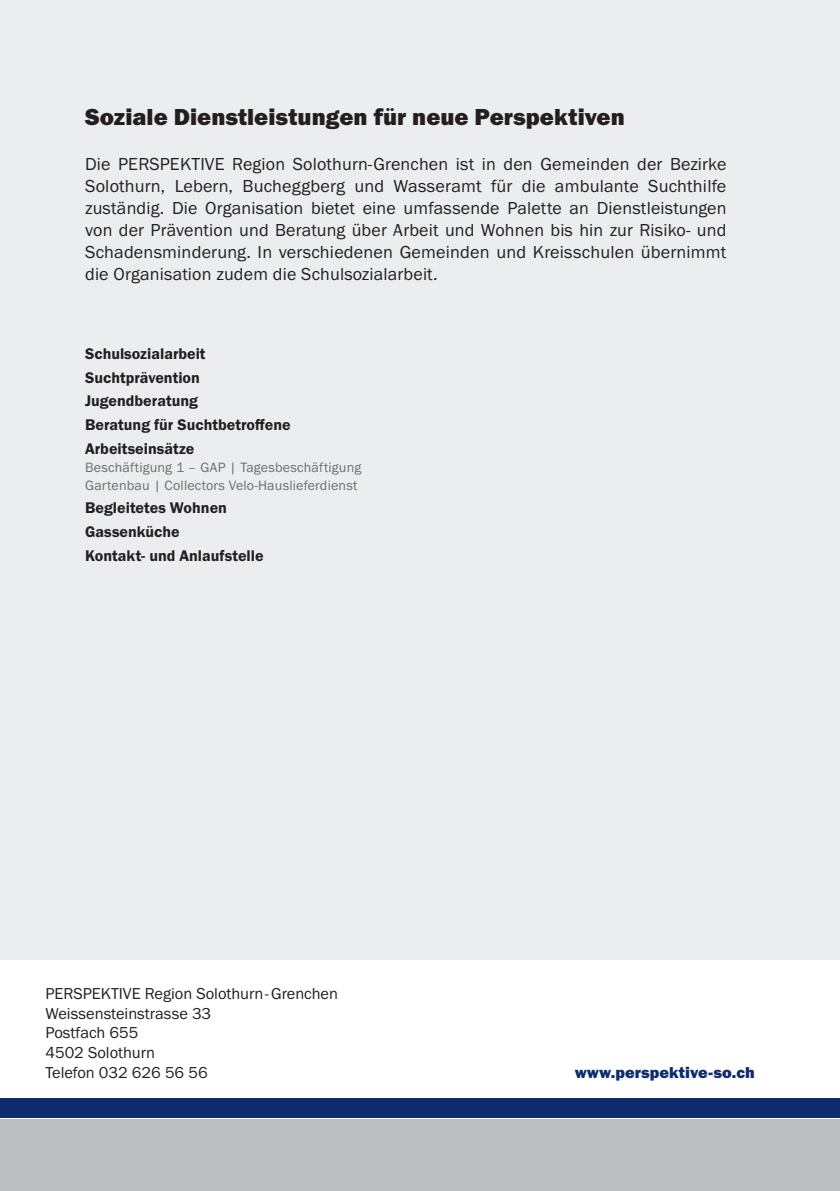
<style>
.page{position:relative;width:840px;height:1191px;background:#fff}
.page>*{position:absolute;margin:0;border:0;box-sizing:border-box;transform-origin:0 0}
.t1{font:24px "Franklin Gothic URW Hea";color:#231f20}
.t2{font:18px/22px "Franklin Gothic URW Boo";letter-spacing:.01em;color:#231f20;text-align:justify}
.t3{font:16.4px/19.6px "Franklin Gothic URW Boo";color:#231f20}
.t4{font:16.4px "Franklin Gothic URW Hea";color:#0d2b6d}
.t5{font:16px "Franklin Gothic URW Dem";color:#231f20}
.t6{font:14px/18px "Franklin Gothic URW Boo";letter-spacing:.015em;color:#6c6d70}
</style>
<div class="page">
<div style="left:0;top:1118px;width:839px;height:73px;background:#bcbdc0"></div>
<div style="left:0;top:0;width:839px;height:1108px;background:#f2f3f4"></div>
<div style="left:0;top:960px;width:839px;height:158px;background:#fff"></div>
<div style="left:0;top:1098px;width:839px;height:20px;background:#0d2b6d"></div>
<p class="t1" style="left:85px;top:101px;width:541px">Soziale Dienstleistungen für neue Perspektiven</p>
<p class="t2" style="left:85px;top:152px;width:642px">Die PERSPEKTIVE Region Solothurn-Grenchen ist in den Gemeinden der Bezirke Solothurn, Lebern, Bucheggberg und Wasseramt für die ambulante Suchthilfe zuständig. Die Organisation bietet eine umfassende Palette an Dienstleistungen von der Prävention und Beratung über Arbeit und Wohnen bis hin zur Risiko- und Schadensminderung. In verschiedenen Gemeinden und Kreisschulen übernimmt die Organisation zudem die Schulsozialarbeit.</p>
<p class="t5" style="left:85px;top:344px;width:122px">Schulsozialarbeit</p>
<p class="t5" style="left:85px;top:367px;width:116px">Suchtprävention</p>
<p class="t5" style="left:85px;top:391px;width:114px">Jugendberatung</p>
<p class="t5" style="left:85px;top:415px;width:207px">Beratung für Suchtbetroffene</p>
<p class="t5" style="left:85px;top:438px;width:111px">Arbeitseinsätze</p>
<p class="t6" style="left:85px;top:458px;width:277px">Beschäftigung 1 – GAP | Tagesbeschäftigung<br>Gartenbau | Collectors Velo-Hauslieferdienst</p>
<p class="t5" style="left:85px;top:498px;width:143px">Begleitetes Wohnen</p>
<p class="t5" style="left:85px;top:522px;width:96px">Gassenküche</p>
<p class="t5" style="left:85px;top:545px;width:180px">Kontakt- und Anlaufstelle</p>
<p class="t3" style="left:45px;top:983px;width:294px">PERSPEKTIVE Region Solothurn-Grenchen</p>
<p class="t3" style="left:45px;top:1003px;width:167px">Weissensteinstrasse 33<br>Postfach 655</p>
<p class="t3" style="left:45px;top:1042px;width:111px">4502 Solothurn</p>
<p class="t3" style="left:45px;top:1062px;width:164px">Telefon 032 626 56 56</p>
<p class="t4" style="left:574px;top:1061px;width:181px">www.perspektive-so.ch</p>
</div>
